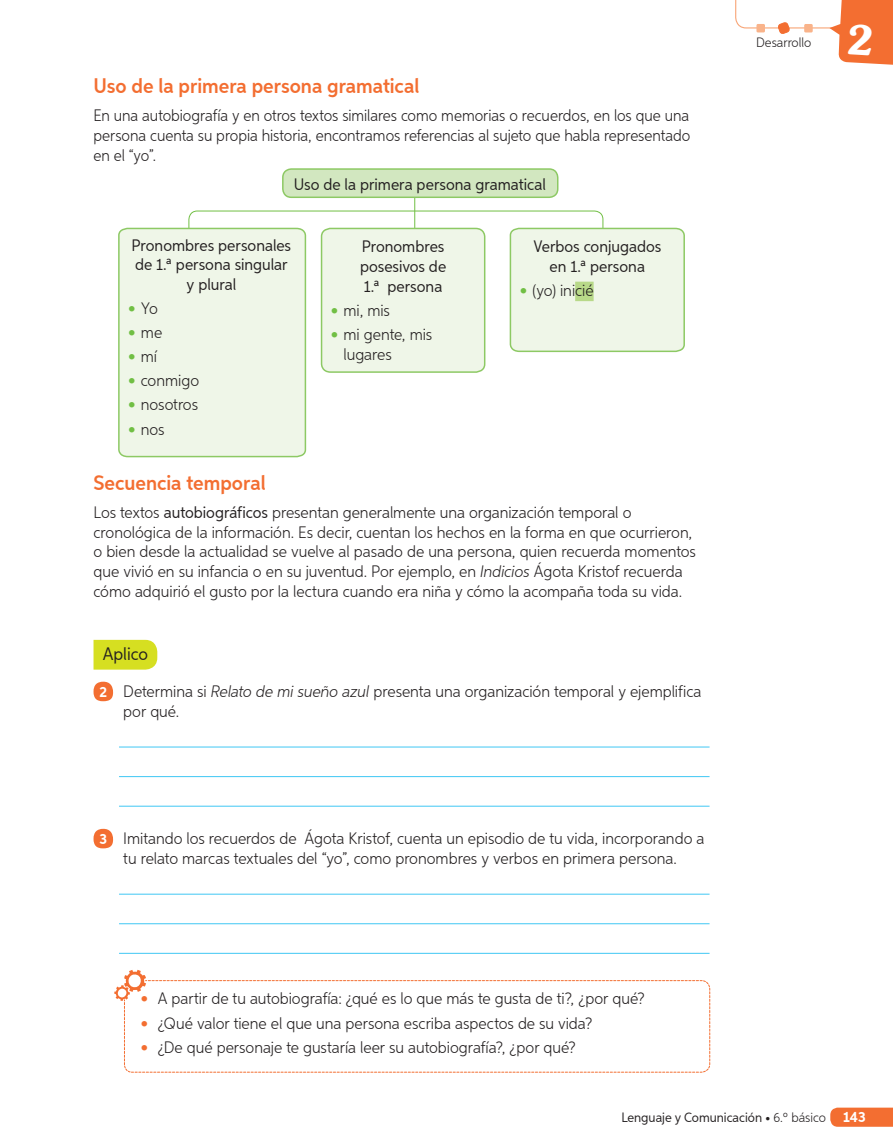
<style>
.page{position:relative;width:893px;height:1148px;background:#fff}
.page>*{position:absolute;margin:0;border:0;box-sizing:border-box;transform-origin:0 0}
.t1{font:600 21px "Aspira Nar";color:#f36e31}
.t2{font:18px "Aspira Nar";color:#231f20}
.t3{font:300 16.5px/19.8px "Aspira Nar";color:#231f20}
.t4{font:16.5px/19.8px "Aspira Nar";color:#231f20;text-align:center}
.t5{font:13.5px "Aspira Nar";color:#231f20}
.t6{font:300 13.5px "Aspira Nar";color:#231f20}
.s1{font-weight:400;color:#71bf44}
.s2{font-weight:400}
.s3{font-style:italic}
.s4{font-weight:700;font-size:15px;color:#fff}
.s5{font-weight:700;color:#f36e31}
.s6{font-weight:300;font-size:10.5px}
.s7{font-weight:300}
</style>
<div class="page">
<svg style="left:830px;top:1108px;width:63px;height:19px"></svg>
<hr style="left:119px;top:747px;width:590px;height:1px;background:#40c7f4">
<hr style="left:119px;top:776px;width:590px;height:1px;background:#40c7f4">
<hr style="left:119px;top:806px;width:590px;height:1px;background:#40c7f4">
<hr style="left:119px;top:894px;width:590px;height:1px;background:#40c7f4">
<hr style="left:119px;top:923px;width:590px;height:1px;background:#40c7f4">
<hr style="left:119px;top:953px;width:590px;height:1px;background:#40c7f4">
<div style="left:94px;top:640px;width:63px;height:30px;background:#d6df21"></div>
<div style="left:94px;top:682px;width:19px;height:19px;background:#f36e31;border-radius:9px"></div>
<div style="left:94px;top:829px;width:19px;height:19px;background:#f36e31;border-radius:9px"></div>
<svg style="left:114px;top:970px;width:596px;height:103px"></svg>
<svg style="left:118px;top:227px;width:189px;height:231px;background:#e9f3e0"></svg>
<svg style="left:188px;top:210px;width:497px;height:143px"></svg>
<hr style="left:414px;top:176px;width:1px;height:72px;background:#71bf44">
<div style="left:283px;top:169px;width:275px;height:28px;background:#d2e7c0;border-radius:9px"></div>
<div style="left:282px;top:168px;width:276px;height:30px;border:2px solid #8dc964;border-radius:9px"></div>
<div style="left:322px;top:228px;width:163px;height:144px;background:#eff6e8;border-radius:9px"></div>
<div style="left:321px;top:228px;width:164px;height:145px;border:2px solid #8dc964;border-radius:9px"></div>
<svg style="left:735px;top:0;width:158px;height:65px"></svg>
<p class="t1" style="left:94px;top:73px;width:327px">Uso de la primera persona gramatical</p>
<p class="t3" style="left:94px;top:105px;width:598px;text-align:justify">En una autobiografía y en otros textos similares como memorias o recuerdos, en los que una persona cuenta su propia historia, encontramos referencias al sujeto que habla representado en el “yo”.</p>
<p class="t4" style="left:294px;top:174px;width:254px">Uso de la primera persona gramatical</p>
<p class="t4" style="left:132px;top:235px;width:161px">Pronombres personales de 1.ª persona singular y plural</p>
<p class="t3" style="left:128px;top:298px;width:31px"><span class="s1">•</span> Yo</p>
<p class="t3" style="left:128px;top:322px;width:36px"><span class="s1">•</span> me</p>
<p class="t3" style="left:128px;top:346px;width:31px"><span class="s1">•</span> mí</p>
<p class="t3" style="left:128px;top:370px;width:73px"><span class="s1">•</span> conmigo</p>
<p class="t3" style="left:128px;top:394px;width:71px"><span class="s1">•</span> nosotros</p>
<p class="t3" style="left:128px;top:419px;width:38px"><span class="s1">•</span> nos</p>
<p class="t4" style="left:360px;top:236px;width:88px;text-align:justify">Pronombres posesivos de 1.ª persona</p>
<p class="t3" style="left:331px;top:300px;width:61px"><span class="s1">•</span> mi, mis</p>
<p class="t3" style="left:344px;top:324px;width:90px;text-indent:-13px"><span class="s1">•</span> mi gente, mis lugares</p>
<p class="t4" style="left:533px;top:236px;width:129px">Verbos conjugados en 1.ª persona</p>
<p class="t3" style="left:520px;top:280px;width:75px"><span class="s1">•</span> (yo) inicié</p>
<p class="t1" style="left:94px;top:469px;width:174px">Secuencia temporal</p>
<p class="t3" style="left:94px;top:502px;width:604px">Los textos <span class="s2">autobiográficos</span> presentan generalmente una organización temporal o cronológica de la información. Es decir, cuentan los hechos en la forma en que ocurrieron, o bien desde la actualidad se vuelve al pasado de una persona, quien recuerda momentos que vivió en su infancia o en su juventud. Por ejemplo, en <span class="s3">Indicios</span> Ágota Kristof recuerda cómo adquirió el gusto por la lectura cuando era niña y cómo la acompaña toda su vida.</p>
<p class="t2" style="left:103px;top:643px;width:47px">Aplico</p>
<p class="t3" style="left:123px;top:681px;width:580px;text-indent:-24px"><span class="s4">2</span> Determina si <span class="s3">Relato de mi sueño azul</span> presenta una organización temporal y ejemplifica por qué.</p>
<p class="t3" style="left:100px;top:828px;width:606px;text-align:center"><span class="s4">3</span> Imitando los recuerdos de Ágota Kristof, cuenta un episodio de tu vida, incorporando a tu relato marcas textuales del “yo”, como pronombres y verbos en primera persona.</p>
<p class="t3" style="left:141px;top:988px;width:505px"><span class="s5">•</span> A partir de tu autobiografía: ¿qué es lo que más te gusta de ti?, ¿por qué?</p>
<p class="t3" style="left:141px;top:1013px;width:453px"><span class="s5">•</span> ¿Qué valor tiene el que una persona escriba aspectos de su vida?</p>
<p class="t3" style="left:141px;top:1037px;width:436px"><span class="s5">•</span> ¿De qué personaje te gustaría leer su autobiografía?, ¿por qué?</p>
<p class="t6" style="left:756px;top:35px;width:57px">Desarrollo</p>
<p class="t5" style="left:621px;top:1109px;width:246px">Lenguaje y Comunicación <span class="s6">•</span> <span class="s7">6.º básico</span> <span class="s4">143</span></p>
</div>
